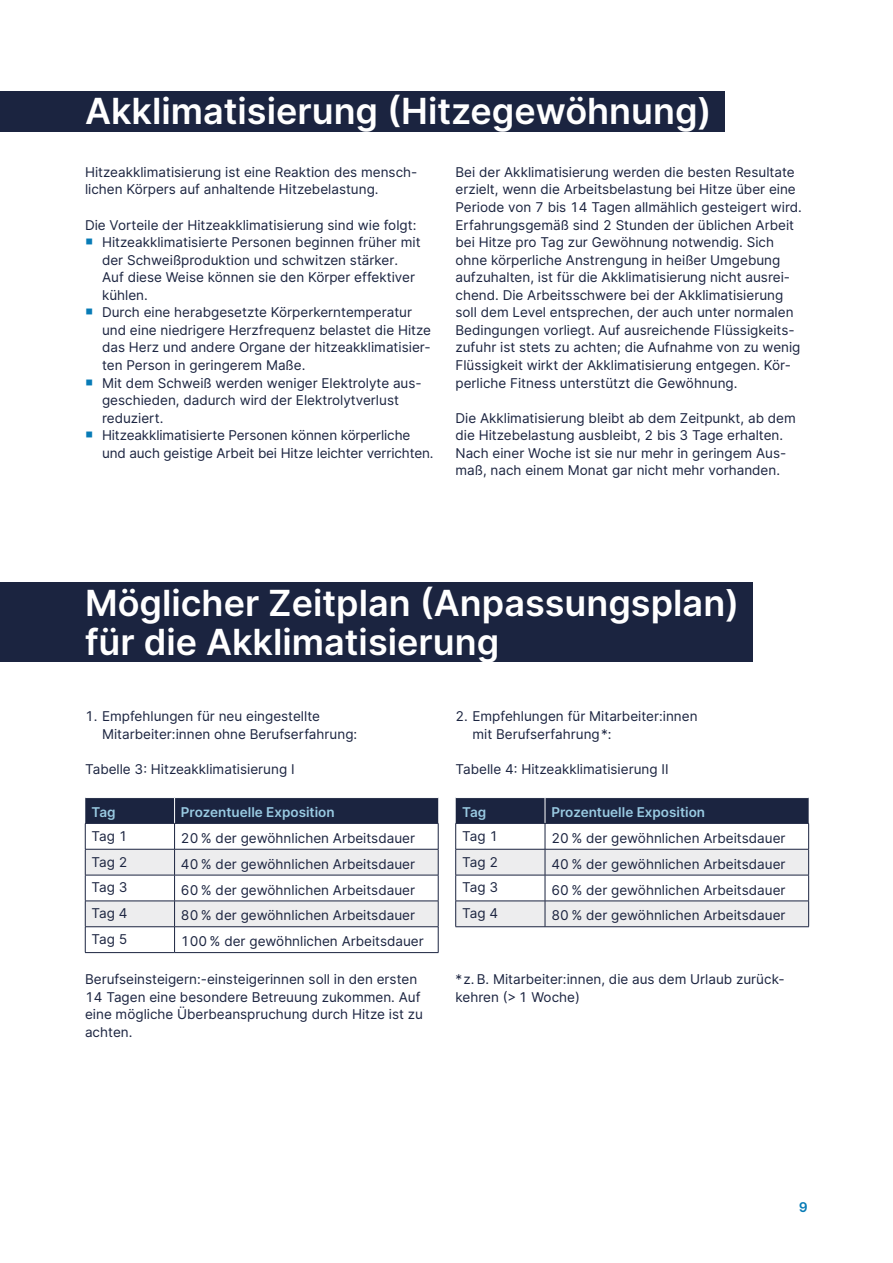
<style>
.page{position:relative;width:893px;height:1263px;background:#fff}
.page>*{position:absolute;margin:0;border:0;box-sizing:border-box;transform-origin:0 0}
.t1{font:600 36px/39.6px "Inter";color:#fff}
.fließtext{font:13.5px/17.5px "Inter";color:#1b2440}
.Tabelle_Inhalt{font:13.5px "Inter";color:#1b2440}
.Tabelle_ÜS{font:600 13.5px "Inter";color:#99cae2}
.t2{font:600 13.5px "Inter";color:#077bb6}
</style>
<div class="page">
<div style="left:0;top:91px;width:724px;height:40px;background:#1b2440"></div>
<div style="left:0;top:582px;width:752px;height:80px;background:#1b2440"></div>
<hr style="left:85px;top:952px;width:90px;height:1px;background:#1b2440">
<hr style="left:175px;top:952px;width:263px;height:1px;background:#1b2440">
<svg style="left:85px;top:797px;width:354px;height:155px"></svg>
<svg style="left:455px;top:797px;width:354px;height:129px"></svg>
<hr style="left:455px;top:926px;width:90px;height:1px;background:#1b2440">
<hr style="left:545px;top:926px;width:264px;height:1px;background:#1b2440">
<h1 class="t1" style="left:85px;top:90px;width:628px">Akklimatisierung (Hitzegewöhnung)</h1>
<p class="fließtext" style="left:85px;top:163px;width:334px">Hitzeakklimatisierung ist eine Reaktion des mensch&shy;lichen Körpers auf anhaltende Hitzebelastung.</p>
<p class="fließtext" style="left:85px;top:216px;width:333px">Die Vorteile der Hitzeakklimatisierung sind wie folgt:</p>
<p class="fließtext" style="left:102px;top:233px;width:320px">Hitzeakklimatisierte Personen beginnen früher mit der Schweißproduktion und schwitzen stärker.<br>Auf diese Weise können sie den Körper effektiver kühlen.</p>
<p class="fließtext" style="left:102px;top:303px;width:331px">Durch eine herabgesetzte Körperkerntemperatur und eine niedrigere Herzfrequenz belastet die Hitze das Herz und andere Organe der hitzeakklimatisier&shy;ten Person in geringerem Maße.</p>
<p class="fließtext" style="left:102px;top:373px;width:321px">Mit dem Schweiß werden weniger Elektrolyte aus&shy;geschieden, dadurch wird der Elektrolytverlust reduziert.</p>
<p class="fließtext" style="left:102px;top:426px;width:333px">Hitzeakklimatisierte Personen können körperliche und auch geistige Arbeit bei Hitze leichter verrichten.</p>
<p class="fließtext" style="left:455px;top:163px;width:348px">Bei der Akklimatisierung werden die besten Resultate erzielt, wenn die Arbeitsbelastung bei Hitze über eine Periode von 7 bis 14 Tagen allmählich gesteigert wird.<br>Erfahrungsgemäß sind 2 Stunden der üblichen Arbeit bei Hitze pro Tag zur Gewöhnung notwendig. Sich ohne körperliche Anstrengung in heißer Umgebung aufzuhalten, ist für die Akklimatisierung nicht ausrei&shy;chend. Die Arbeitsschwere bei der Akklimatisierung soll dem Level entsprechen, der auch unter normalen Bedingungen vorliegt. Auf ausreichende Flüssigkeits&shy;zufuhr ist stets zu achten; die Aufnahme von zu wenig Flüssigkeit wirkt der Akklimatisierung entgegen. Kör&shy;perliche Fitness unterstützt die Gewöhnung.</p>
<p class="fließtext" style="left:455px;top:409px;width:342px">Die Akklimatisierung bleibt ab dem Zeitpunkt, ab dem die Hitzebelastung ausbleibt, 2 bis 3 Tage erhalten.<br>Nach einer Woche ist sie nur mehr in geringem Aus&shy;maß, nach einem Monat gar nicht mehr vorhanden.</p>
<h1 class="t1" style="left:85px;top:582px;width:656px">Möglicher Zeitplan (Anpassungsplan) für die Akklimatisierung</h1>
<p class="fließtext" style="left:102px;top:707px;width:257px;text-indent:-17px">1. Empfehlungen für neu eingestellte<br>Mitarbeiter:innen ohne Berufserfahrung:</p>
<p class="fließtext" style="left:85px;top:760px;width:211px">Tabelle 3: Hitzeakklimatisierung I</p>
<p class="Tabelle_ÜS" style="left:92px;top:802px;width:26px">Tag</p>
<p class="Tabelle_ÜS" style="left:181px;top:802px;width:155px">Prozentuelle Exposition</p>
<p class="Tabelle_Inhalt" style="left:92px;top:826px;width:38px">Tag 1</p>
<p class="Tabelle_Inhalt" style="left:181px;top:828px;width:236px">20 % der gewöhnlichen Arbeitsdauer</p>
<p class="Tabelle_Inhalt" style="left:92px;top:852px;width:38px">Tag 2</p>
<p class="Tabelle_Inhalt" style="left:181px;top:854px;width:236px">40 % der gewöhnlichen Arbeitsdauer</p>
<p class="Tabelle_Inhalt" style="left:92px;top:878px;width:38px">Tag 3</p>
<p class="Tabelle_Inhalt" style="left:181px;top:880px;width:236px">60 % der gewöhnlichen Arbeitsdauer</p>
<p class="Tabelle_Inhalt" style="left:92px;top:903px;width:38px">Tag 4</p>
<p class="Tabelle_Inhalt" style="left:181px;top:906px;width:236px">80 % der gewöhnlichen Arbeitsdauer</p>
<p class="Tabelle_Inhalt" style="left:92px;top:929px;width:38px">Tag 5</p>
<p class="Tabelle_Inhalt" style="left:181px;top:931px;width:244px">100 % der gewöhnlichen Arbeitsdauer</p>
<p class="fließtext" style="left:85px;top:970px;width:339px">Berufseinsteigern:-einsteigerinnen soll in den ersten 14 Tagen eine besondere Betreuung zukommen. Auf eine mögliche Überbeanspruchung durch Hitze ist zu achten.</p>
<p class="fließtext" style="left:472px;top:707px;width:227px;text-indent:-17px">2. Empfehlungen für Mitarbeiter:innen mit Berufserfahrung *:</p>
<p class="fließtext" style="left:455px;top:760px;width:215px">Tabelle 4: Hitzeakklimatisierung II</p>
<p class="Tabelle_ÜS" style="left:462px;top:802px;width:26px">Tag</p>
<p class="Tabelle_ÜS" style="left:551px;top:802px;width:155px">Prozentuelle Exposition</p>
<p class="Tabelle_Inhalt" style="left:462px;top:826px;width:38px">Tag 1</p>
<p class="Tabelle_Inhalt" style="left:551px;top:828px;width:236px">20 % der gewöhnlichen Arbeitsdauer</p>
<p class="Tabelle_Inhalt" style="left:462px;top:852px;width:38px">Tag 2</p>
<p class="Tabelle_Inhalt" style="left:551px;top:854px;width:236px">40 % der gewöhnlichen Arbeitsdauer</p>
<p class="Tabelle_Inhalt" style="left:462px;top:878px;width:38px">Tag 3</p>
<p class="Tabelle_Inhalt" style="left:551px;top:880px;width:236px">60 % der gewöhnlichen Arbeitsdauer</p>
<p class="Tabelle_Inhalt" style="left:462px;top:903px;width:38px">Tag 4</p>
<p class="Tabelle_Inhalt" style="left:551px;top:906px;width:236px">80 % der gewöhnlichen Arbeitsdauer</p>
<p class="fließtext" style="left:455px;top:970px;width:331px">* z. B. Mitarbeiter:innen, die aus dem Urlaub zurück&shy;kehren (&gt; 1 Woche)</p>
<p class="t2" style="left:799px;top:1197px;width:11px">9</p>
</div>
